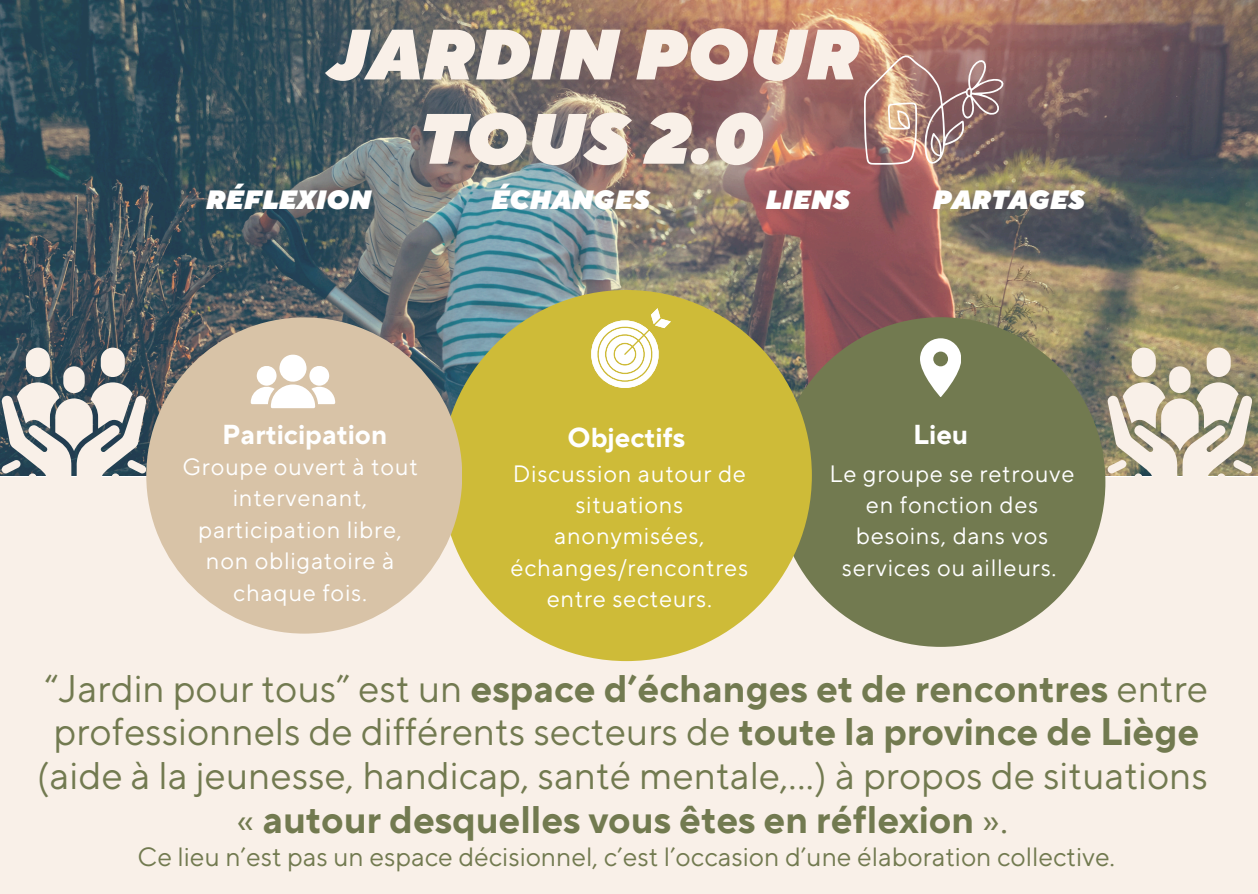
<style>
.page{position:relative;width:1258px;height:894px;background:#fff}
.page>*{position:absolute;margin:0;border:0;box-sizing:border-box;transform-origin:0 0}
.t1{font:italic 900 71.1px/84.3px "TT Norms Pro";color:#f9f0e8;text-align:center}
.t2{font:38.4px/43.8px "TT Norms Pro";color:#727a50;text-align:center}
.t3{font:700 27.3px "TT Norms Pro";color:#fff}
.t4{font:26.4px "TT Norms Pro";color:#727a50}
.t5{font:italic 900 26.4px "TT Norms Pro";color:#fff}
.t6{font:23.4px/31.5px "TT Norms Pro";letter-spacing:.03em;color:#fff;text-align:center}
.s1{font-weight:700}
</style>
<div class="page">
<div style="left:0;top:477px;width:1258px;height:416px;background:#f9f0e8"></div>
<img style="left:0;top:0;width:1258px;height:475px">
<div style="left:776px;top:317px;width:329px;height:329px;background:#727a50;border-radius:50%"></div>
<div style="left:441px;top:290px;width:371px;height:371px;background:#cebb38;border-radius:50%"></div>
<div style="left:146px;top:317px;width:316px;height:316px;background:#d8c3a7;border-radius:50%"></div>
<div style="left:63px;top:366px;width:22px;height:27px;background:#f9f0e8;border-radius:11px"></div>
<div style="left:26px;top:347px;width:24px;height:30px;background:#f9f0e8;border-radius:12px"></div>
<div style="left:101px;top:347px;width:24px;height:30px;background:#f9f0e8;border-radius:12px"></div>
<svg style="left:2px;top:382px;width:144px;height:95px;background:#b3b5b5"></svg>
<div style="left:1169px;top:366px;width:21px;height:27px;background:#f9f0e8;border-radius:11px"></div>
<div style="left:1132px;top:347px;width:24px;height:30px;background:#f9f0e8;border-radius:12px"></div>
<div style="left:1206px;top:347px;width:24px;height:30px;background:#f9f0e8;border-radius:12px"></div>
<svg style="left:1107px;top:382px;width:144px;height:95px;background:#d1caba"></svg>
<svg style="left:591px;top:308px;width:80px;height:80px"></svg>
<svg style="left:251px;top:354px;width:84px;height:54px"></svg>
<svg style="left:920px;top:338px;width:40px;height:59px"></svg>
<svg style="left:864px;top:52px;width:143px;height:114px;background:#a8817a"></svg>
<p class="t1" style="left:325px;top:15px;width:531px">JARDIN POUR<br>TOUS 2.0</p>
<h3 class="t5" style="left:204px;top:184px;width:167px">RÉFLEXION</h3>
<p class="t5" style="left:490px;top:184px;width:160px">ÉCHANGES</p>
<p class="t5" style="left:764px;top:184px;width:86px">LIENS</p>
<h3 class="t5" style="left:931px;top:183px;width:154px">PARTAGES</h3>
<h2 class="t3" style="left:222px;top:417px;width:167px">Participation</h2>
<h2 class="t3" style="left:567px;top:420px;width:119px">Objectifs</h2>
<h2 class="t3" style="left:913px;top:417px;width:56px">Lieu</h2>
<h1 class="t6" style="left:182px;top:452px;width:237px">Groupe ouvert à tout intervenant, participation libre, non obligatoire à chaque fois.</h1>
<p class="t6" style="left:510px;top:458px;width:239px">Discussion autour de situations anonymisées, échanges/rencontres entre secteurs.</p>
<h2 class="t6" style="left:829px;top:458px;width:247px">Le groupe se retrouve en fonction des besoins, dans vos services ou ailleurs.</h2>
<p class="t2" style="left:37px;top:667px;width:1173px">“Jardin pour tous” est un <span class="s1">espace d’échanges et de rencontres</span> entre professionnels de différents secteurs de <span class="s1">toute la province de Liège </span>(aide à la jeunesse, handicap, santé mentale,…) à propos de situations « <span class="s1">autour desquelles vous êtes en réflexion</span> ».</p>
<p class="t4" style="left:138px;top:840px;width:979px">Ce lieu n’est pas un espace décisionnel, c’est l’occasion d’une élaboration collective.</p>
</div>
